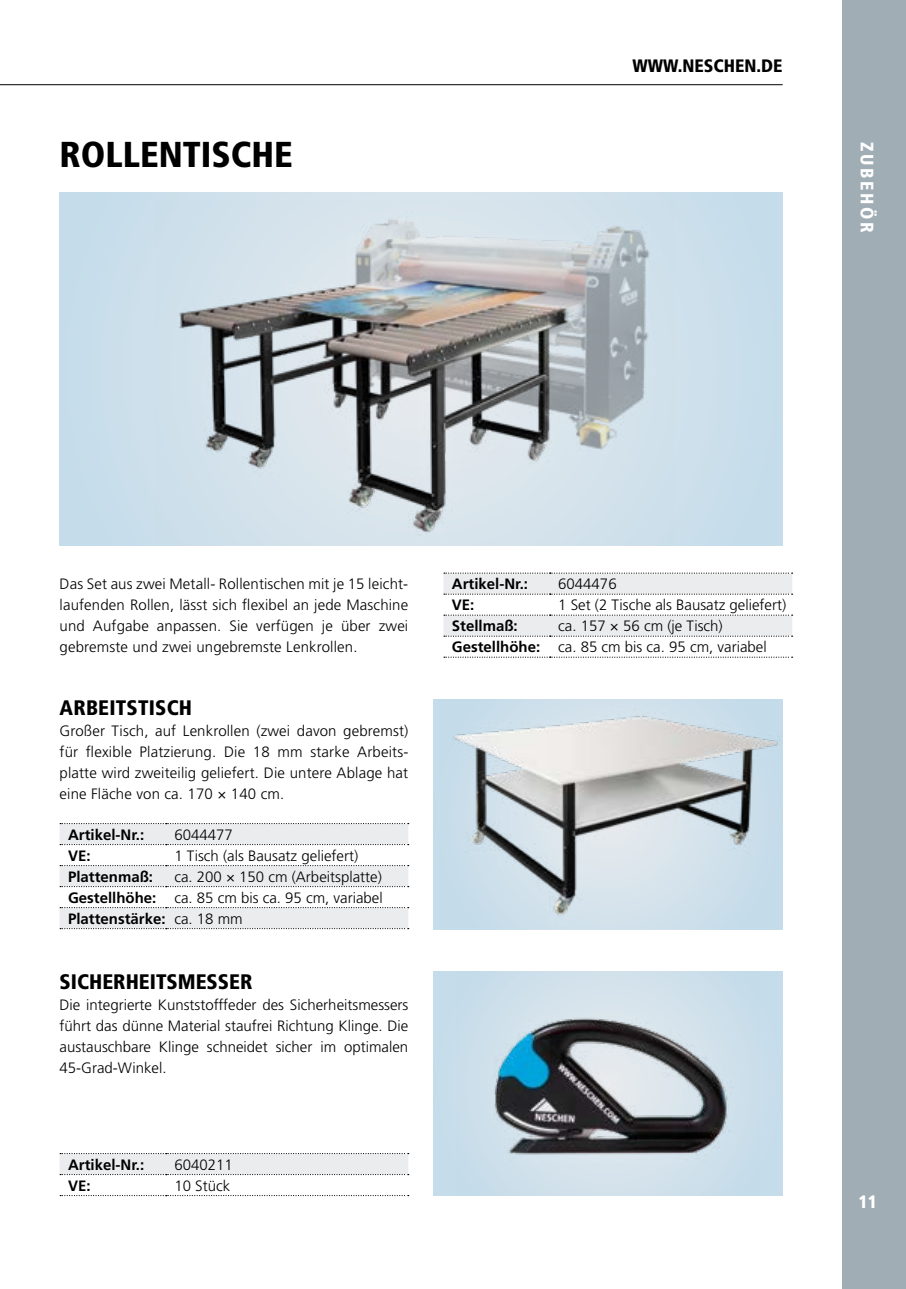
<style>
.page{position:relative;width:906px;height:1289px;background:#fff}
.page>*{position:absolute;margin:0;border:0;box-sizing:border-box;transform-origin:0 0}
.t1{font:900 condensed 36px "Frutiger LT Std";color:#000}
.t2{font:900 condensed 21px "Frutiger LT Std";color:#000}
.t3{font:900 condensed 18px "Frutiger LT Std";color:#000}
.t4{font:900 condensed 18px "Frutiger LT Std";letter-spacing:.15em;color:#fff}
.t5{font:300 15px/21px "Frutiger LT Std";color:#000;text-align:justify}
.t6{font:700 15px "Frutiger LT Std";color:#000}
.s1{font-weight:700}
</style>
<div class="page">
<hr style="left:0;top:84px;width:782px;height:1px;background:#000">
<div style="left:60px;top:192px;width:722px;height:353px;background:#cadeeb"></div>
<img style="left:179px;top:201px;width:471px;height:344px">
<div style="left:434px;top:971px;width:348px;height:224px;background:#c8ddea"></div>
<img style="left:491px;top:971px;width:239px;height:224px">
<div style="left:434px;top:699px;width:348px;height:230px;background:#c5dce9"></div>
<img style="left:453px;top:699px;width:325px;height:229px">
<div style="left:842px;top:0;width:64px;height:1288px;background:#a0adb5"></div>
<svg style="left:60px;top:1153px;width:349px;height:43px"></svg>
<svg style="left:443px;top:572px;width:349px;height:85px"></svg>
<svg style="left:60px;top:823px;width:349px;height:106px"></svg>
<h1 class="t1" style="left:60px;top:133px;width:235px">ROLLENTISCHE</h1>
<p class="t3" style="left:632px;top:55px;width:152px">WWW.NESCHEN.DE</p>
<p class="t4" style="left:878px;top:142px;width:92px;rotate:90deg">ZUBEHÖR</p>
<p class="t5" style="left:60px;top:574px;width:350px">Das Set aus zwei Metall- Rollentischen mit je 15 leicht&shy;laufenden Rollen, lässt sich flexibel an jede Maschine und Aufgabe anpassen. Sie verfügen je über zwei gebremste und zwei ungebremste Lenkrollen.</p>
<h2 class="t2" style="left:60px;top:695px;width:134px">ARBEITSTISCH</h2>
<p class="t5" style="left:60px;top:721px;width:350px">Großer Tisch, auf Lenkrollen (zwei davon gebremst) für flexible Platzierung. Die 18 mm starke Arbeits&shy;platte wird zweiteilig geliefert. Die untere Ablage hat eine Fläche von ca. 170 × 140 cm.</p>
<p class="t6" style="left:68px;top:825px;width:78px">Artikel-Nr.:</p>
<p class="t5" style="left:174px;top:824px;width:60px">6044477</p>
<p class="t6" style="left:68px;top:846px;width:24px">VE:</p>
<p class="t5" style="left:174px;top:845px;width:185px">1 Tisch (als Bausatz geliefert)</p>
<p class="t6" style="left:68px;top:867px;width:87px">Plattenmaß:</p>
<p class="t5" style="left:68px;top:866px;width:316px;text-indent:106px">ca. 200 × 150 cm (Arbeitsplatte)<br><span class="s1">Gestellhöhe:</span> ca. 85 cm bis ca. 95 cm, variabel <span class="s1">Plattenstärke:</span> ca. 18 mm</p>
<h2 class="t2" style="left:60px;top:968px;width:194px">SICHERHEITSMESSER</h2>
<p class="t5" style="left:60px;top:994px;width:350px">Die integrierte Kunststofffeder des Sicherheitsmessers führt das dünne Material staufrei Richtung Klinge. Die austauschbare Klinge schneidet sicher im optimalen 45-Grad-Winkel.</p>
<p class="t6" style="left:68px;top:1155px;width:78px">Artikel-Nr.:</p>
<p class="t5" style="left:174px;top:1154px;width:60px">6040211</p>
<p class="t6" style="left:68px;top:1176px;width:24px">VE:</p>
<p class="t5" style="left:174px;top:1175px;width:57px">10 Stück</p>
<p class="t6" style="left:452px;top:575px;width:78px">Artikel-Nr.:</p>
<p class="t5" style="left:558px;top:574px;width:60px">6044476</p>
<p class="t6" style="left:452px;top:596px;width:24px">VE:</p>
<p class="t5" style="left:558px;top:595px;width:229px">1 Set (2 Tische als Bausatz geliefert)</p>
<p class="t6" style="left:452px;top:617px;width:67px">Stellmaß:</p>
<p class="t5" style="left:452px;top:616px;width:316px;text-indent:106px">ca. 157 × 56 cm (je Tisch)<br><span class="s1">Gestellhöhe:</span> ca. 85 cm bis ca. 95 cm, variabel</p>
<p class="t4" style="left:858px;top:1190px;width:20px">11</p>
</div>
